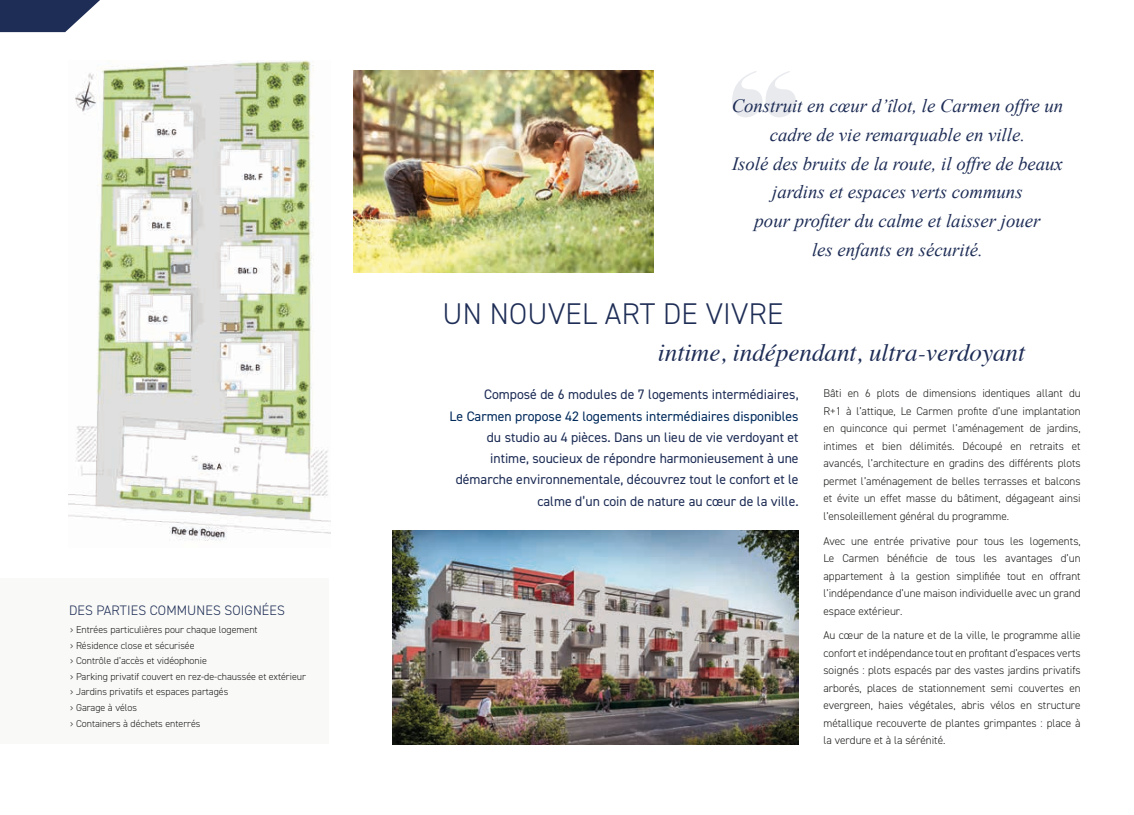
<style>
.page{position:relative;width:1134px;height:815px;background:#fff}
.page>*{position:absolute;margin:0;border:0;box-sizing:border-box;transform-origin:0 0}
.t1{font:300 30px "DIN2014";letter-spacing:.01em;color:#1e2d56}
.t2{font:italic 25px "Times";color:#1e2d56}
.t3{font:italic 18.75px/28.8px "Times New Roman";color:#1e2d56;text-align:center}
.t4{font:13.75px/21.2px "DIN2014";color:#1e2d56;text-align:right}
.t5{font:13.75px "DIN2014";color:#002a5b}
.t6{font:300 13.75px "DIN2014";letter-spacing:.01em;color:#1e2d56}
.t7{font:300 11.25px/17.5px "DIN2014";color:#1d1d1b;text-align:justify}
.t8{font:300 10px/15.5px "DIN2014";color:#1d1d1b}
</style>
<div class="page">
<img style="left:69px;top:60px;width:262px;height:481px">
<svg style="left:0;top:0;width:100px;height:32px"></svg>
<img style="left:392px;top:530px;width:407px;height:214px">
<div style="left:0;top:578px;width:328px;height:166px;background:#f9f9f7"></div>
<svg style="left:732px;top:71px;width:64px;height:46px"></svg>
<img style="left:353px;top:71px;width:301px;height:201px">
<p class="t6" style="left:69px;top:602px;width:217px">DES PARTIES COMMUNES SOIGNÉES</p>
<p class="t8" style="left:70px;top:622px;width:237px">› Entrées particulières pour chaque logement<br>› Résidence close et sécurisée<br>› Contrôle d’accès et vidéophonie<br>› Parking privatif couvert en rez-de-chaussée et extérieur › Jardins privatifs et espaces partagés<br>› Garage à vélos<br>› Containers à déchets enterrés</p>
<h3 class="t3" style="left:732px;top:91px;width:333px">Construit en cœur d’îlot, le Carmen offre un cadre de vie remarquable en ville.<br>Isolé des bruits de la route, il offre de beaux jardins et espaces verts communs<br>pour profiter du calme et laisser jouer<br>les enfants en sécurité.</h3>
<h1 class="t1" style="left:442px;top:295px;width:342px">UN NOUVEL ART DE VIVRE</h1>
<h2 class="t2" style="left:658px;top:331px;width:369px">intime, indépendant, ultra-verdoyant</h2>
<p class="t4" style="left:484px;top:384px;width:316px">Composé de 6 modules de 7 logements intermédiaires,</p>
<p class="t5" style="left:450px;top:407px;width:350px">Le Carmen propose 42 logements intermédiaires disponibles</p>
<p class="t4" style="left:456px;top:426px;width:344px">du studio au 4 pièces. Dans un lieu de vie verdoyant et intime, soucieux de répondre harmonieusement à une démarche environnementale, découvrez tout le confort et le calme d’un coin de nature au cœur de la ville.</p>
<p class="t7" style="left:823px;top:385px;width:259px">Bâti en 6 plots de dimensions identiques allant du R+1 à l’attique, Le Carmen profite d’une implantation en quinconce qui permet l’aménagement de jardins, intimes et bien délimités. Découpé en retraits et avancés, l’architecture en gradins des différents plots permet l’aménagement de belles terrasses et balcons et évite un effet masse du bâtiment, dégageant ainsi l’ensoleillement général du programme.</p>
<p class="t7" style="left:823px;top:532px;width:259px">Avec une entrée privative pour tous les logements, Le Carmen bénéficie de tous les avantages d’un appartement à la gestion simplifiée tout en offrant l’indépendance d’une maison individuelle avec un grand espace extérieur.</p>
<p class="t7" style="left:823px;top:627px;width:259px">Au cœur de la nature et de la ville, le programme allie confort et indépendance tout en profitant d’espaces verts soignés : plots espacés par des vastes jardins privatifs arborés, places de stationnement semi couvertes en evergreen, haies végétales, abris vélos en structure métallique recouverte de plantes grimpantes : place à la verdure et à la sérénité.</p>
</div>
